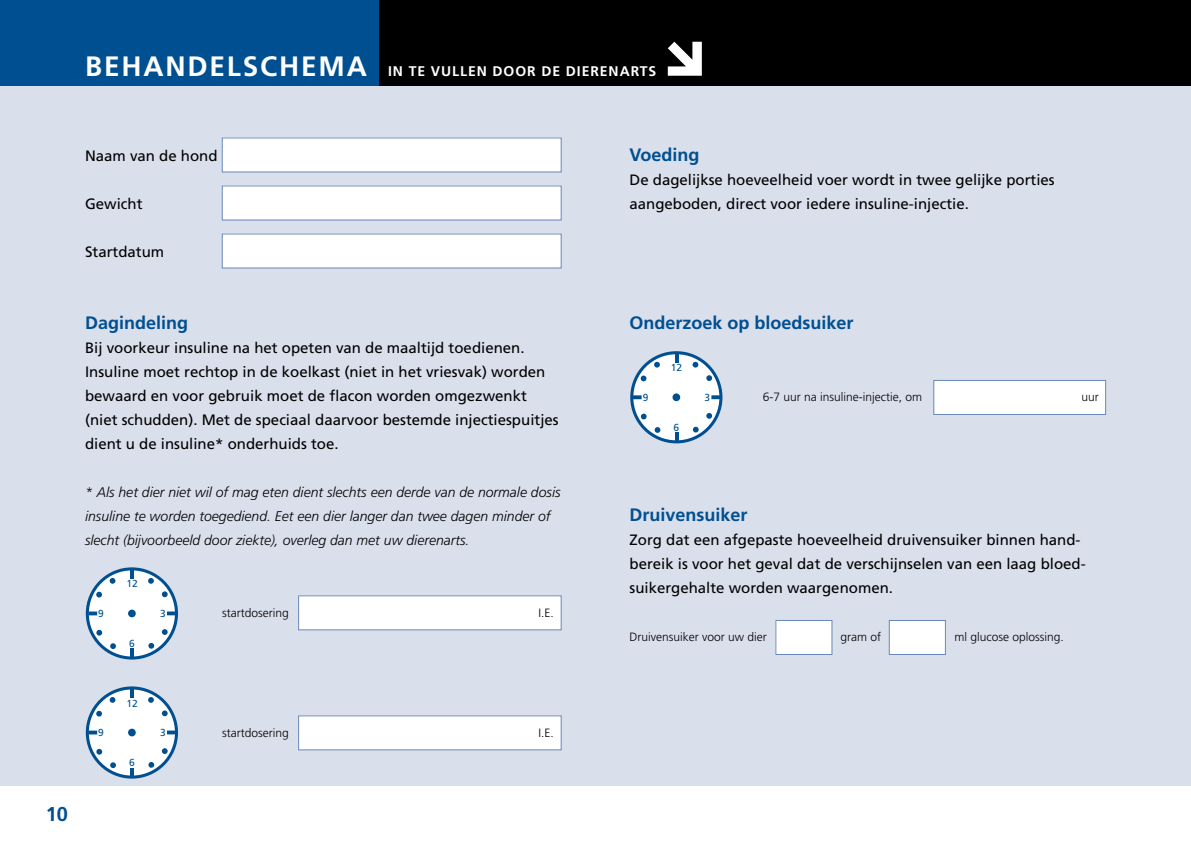
<style>
.page{position:relative;width:1191px;height:842px;background:#fff}
.page>*{position:absolute;margin:0;border:0;box-sizing:border-box;transform-origin:0 0}
.t1{font:700 20px "Frutiger";color:#005091}
.t2{font:700 18px "Frutiger";color:#005091}
.t3{font:15px/24px "Frutiger";color:#000}
.t4{font:italic 300 14px/24px "Frutiger";color:#000}
.t5{font:700 14px "Frutiger";letter-spacing:.065em;color:#fff}
.t6{font:300 12px "Frutiger";color:#000}
.t7{font:10.2px "Frutiger";color:#005091}
.s1{font-size:28px}
</style>
<div class="page">
<div style="left:0;top:0;width:1191px;height:785px;background:#dadfec"></div>
<div style="left:0;top:0;width:1191px;height:85px;background:#000"></div>
<div style="left:0;top:0;width:379px;height:85px;background:#005091"></div>
<svg style="left:668px;top:42px;width:34px;height:34px"></svg>
<div style="left:222px;top:138px;width:339px;height:34px;background:#fff"></div>
<div style="left:222px;top:186px;width:339px;height:34px;background:#fff"></div>
<div style="left:222px;top:234px;width:339px;height:34px;background:#fff"></div>
<div style="left:299px;top:596px;width:262px;height:34px;background:#fff"></div>
<div style="left:298px;top:595px;width:263px;height:35px;border:1px solid #6788b8"></div>
<div style="left:299px;top:716px;width:262px;height:34px;background:#fff"></div>
<div style="left:298px;top:715px;width:263px;height:35px;border:1px solid #6788b8"></div>
<div style="left:933px;top:380px;width:172px;height:34px;background:#fff"></div>
<div style="left:933px;top:380px;width:173px;height:35px;border:1px solid #6788b8"></div>
<div style="left:776px;top:620px;width:56px;height:34px;background:#fff"></div>
<div style="left:775px;top:620px;width:57px;height:35px;border:1px solid #6788b8"></div>
<div style="left:889px;top:620px;width:56px;height:34px;background:#fff"></div>
<div style="left:889px;top:620px;width:56px;height:35px;border:1px solid #6788b8"></div>
<div style="left:87px;top:569px;width:89px;height:89px;background:#fff;border-radius:50%"></div>
<div style="left:86px;top:567px;width:92px;height:92px;border:3px solid #005091;border-radius:50%"></div>
<svg style="left:130px;top:570px;width:4px;height:8px"></svg>
<svg style="left:130px;top:649px;width:4px;height:8px"></svg>
<svg style="left:167px;top:611px;width:9px;height:4px"></svg>
<svg style="left:88px;top:611px;width:9px;height:4px"></svg>
<svg style="left:110px;top:578px;width:5px;height:6px"></svg>
<svg style="left:96px;top:592px;width:6px;height:5px"></svg>
<svg style="left:162px;top:629px;width:6px;height:6px"></svg>
<svg style="left:148px;top:643px;width:6px;height:6px"></svg>
<svg style="left:110px;top:643px;width:6px;height:6px"></svg>
<svg style="left:96px;top:630px;width:6px;height:6px"></svg>
<svg style="left:162px;top:591px;width:6px;height:6px"></svg>
<svg style="left:148px;top:578px;width:6px;height:6px"></svg>
<div style="left:128px;top:610px;width:8px;height:7px;background:#005091;border-radius:50%"></div>
<div style="left:87px;top:688px;width:89px;height:89px;background:#fff;border-radius:50%"></div>
<div style="left:86px;top:686px;width:92px;height:93px;border:3px solid #005091;border-radius:50%"></div>
<svg style="left:130px;top:689px;width:4px;height:8px"></svg>
<svg style="left:130px;top:768px;width:4px;height:8px"></svg>
<svg style="left:167px;top:730px;width:9px;height:4px"></svg>
<svg style="left:88px;top:731px;width:9px;height:3px"></svg>
<svg style="left:110px;top:697px;width:5px;height:6px"></svg>
<svg style="left:96px;top:711px;width:6px;height:6px"></svg>
<svg style="left:162px;top:748px;width:6px;height:6px"></svg>
<svg style="left:148px;top:762px;width:6px;height:6px"></svg>
<svg style="left:110px;top:762px;width:6px;height:6px"></svg>
<svg style="left:96px;top:749px;width:6px;height:6px"></svg>
<svg style="left:162px;top:710px;width:6px;height:6px"></svg>
<svg style="left:148px;top:697px;width:6px;height:6px"></svg>
<div style="left:128px;top:729px;width:8px;height:7px;background:#005091;border-radius:50%"></div>
<div style="left:632px;top:353px;width:89px;height:89px;background:#fff;border-radius:50%"></div>
<div style="left:630px;top:351px;width:92px;height:92px;border:3px solid #005091;border-radius:50%"></div>
<svg style="left:674px;top:354px;width:4px;height:8px"></svg>
<svg style="left:674px;top:432px;width:4px;height:9px"></svg>
<svg style="left:711px;top:395px;width:9px;height:4px"></svg>
<svg style="left:633px;top:395px;width:8px;height:4px"></svg>
<svg style="left:654px;top:362px;width:6px;height:6px"></svg>
<svg style="left:640px;top:376px;width:6px;height:5px"></svg>
<svg style="left:706px;top:413px;width:6px;height:6px"></svg>
<svg style="left:693px;top:427px;width:5px;height:5px"></svg>
<svg style="left:654px;top:427px;width:6px;height:6px"></svg>
<svg style="left:641px;top:414px;width:5px;height:5px"></svg>
<svg style="left:706px;top:375px;width:6px;height:6px"></svg>
<svg style="left:692px;top:362px;width:6px;height:6px"></svg>
<div style="left:672px;top:393px;width:8px;height:8px;background:#005091;border-radius:50%"></div>
<p class="t5" style="left:85px;top:63px;width:573px"><span class="s1">BEHANDELSCHEMA</span> IN TE VULLEN DOOR DE DIERENARTS</p>
<p class="t3" style="left:85px;top:143px;width:134px">Naam van de hond</p>
<p class="t3" style="left:85px;top:191px;width:59px">Gewicht</p>
<p class="t3" style="left:85px;top:239px;width:81px">Startdatum</p>
<p class="t2" style="left:85px;top:312px;width:105px">Dagindeling</p>
<p class="t3" style="left:85px;top:335px;width:475px">Bij voorkeur insuline na het opeten van de maaltijd toedienen.<br>Insuline moet rechtop in de koelkast (niet in het vriesvak) worden bewaard en voor gebruik moet de flacon worden omgezwenkt (niet schudden). Met de speciaal daarvoor bestemde injectiespuitjes dient u de insuline* onderhuids toe.</p>
<p class="t4" style="left:85px;top:480px;width:477px">* Als het dier niet wil of mag eten dient slechts een derde van de normale dosis insuline te worden toegediend. Eet een dier langer dan twee dagen minder of slecht (bijvoorbeeld door ziekte), overleg dan met uw dierenarts.</p>
<p class="t7" style="left:126px;top:578px;width:13px">12</p>
<p class="t7" style="left:98px;top:607px;width:7px">9</p>
<p class="t7" style="left:160px;top:607px;width:7px">3</p>
<p class="t7" style="left:129px;top:637px;width:7px">6</p>
<p class="t6" style="left:222px;top:606px;width:68px">startdosering</p>
<p class="t6" style="left:538px;top:606px;width:17px">I.E.</p>
<h1 class="t1" style="left:46px;top:802px;width:24px">10</h1>
<p class="t7" style="left:126px;top:697px;width:13px">12</p>
<p class="t7" style="left:98px;top:726px;width:7px">9</p>
<p class="t7" style="left:160px;top:726px;width:7px">3</p>
<p class="t7" style="left:129px;top:756px;width:7px">6</p>
<p class="t6" style="left:222px;top:726px;width:68px">startdosering</p>
<p class="t6" style="left:538px;top:726px;width:17px">I.E.</p>
<p class="t2" style="left:629px;top:144px;width:72px">Voeding</p>
<p class="t3" style="left:629px;top:167px;width:427px">De dagelijkse hoeveelheid voer wordt in twee gelijke porties aangeboden, direct voor iedere insuline-injectie.</p>
<p class="t2" style="left:629px;top:312px;width:226px">Onderzoek op bloedsuiker</p>
<p class="t7" style="left:671px;top:362px;width:13px">12</p>
<p class="t7" style="left:642px;top:391px;width:7px">9</p>
<p class="t7" style="left:704px;top:391px;width:7px">3</p>
<p class="t7" style="left:673px;top:421px;width:7px">6</p>
<p class="t6" style="left:763px;top:390px;width:161px">6-7 uur na insuline-injectie, om</p>
<p class="t6" style="left:1081px;top:390px;width:19px">uur</p>
<p class="t2" style="left:629px;top:504px;width:120px">Druivensuiker</p>
<p class="t3" style="left:629px;top:527px;width:456px">Zorg dat een afgepaste hoeveelheid druivensuiker binnen hand&shy;bereik is voor het geval dat de verschijnselen van een laag bloed&shy;suikergehalte worden waargenomen.</p>
<p class="t6" style="left:629px;top:630px;width:139px">Druivensuiker voor uw dier</p>
<p class="t6" style="left:840px;top:630px;width:42px">gram of</p>
<p class="t6" style="left:954px;top:630px;width:111px">ml glucose oplossing.</p>
</div>
